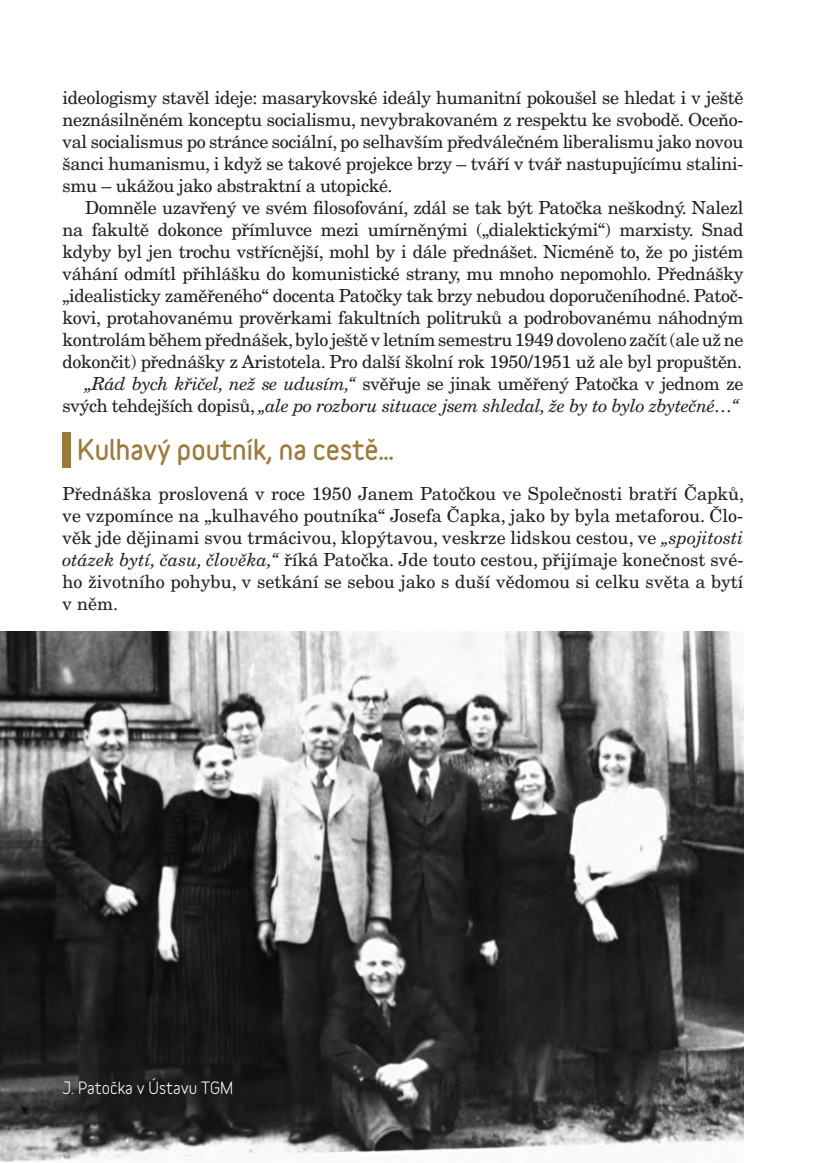
<style>
.page{position:relative;width:823px;height:1163px;background:#fff}
.page>*{position:absolute;margin:0;border:0;box-sizing:border-box;transform-origin:0 0}
.t1{font:900 26px "Variable";color:#9d7a38}
.t2{font:18px/22px "New Century Schlbk CE";letter-spacing:-.02em;color:#231f20;text-align:justify}
.t3{font:700 16px "Variable";color:#fff}
.s1{font-style:italic}
</style>
<div class="page">
<div style="left:63px;top:432px;width:8px;height:36px;background:#9d7a38"></div>
<img style="left:0;top:632px;width:743px;height:530px">
<p class="t2" style="left:63px;top:88px;width:682px">ideologismy stavěl ideje: masarykovské ideály humanitní pokoušel se hledat i v ještě neznásilněném konceptu socialismu, nevybrakovaném z respektu ke svobodě. Oceňo&shy;val socialismus po stránce sociální, po selhavším předválečném liberalismu jako novou šanci humanismu, i když se takové projekce brzy – tváří v tvář nastupujícímu stalini&shy;smu – ukážou jako abstraktní a utopické.</p>
<p class="t2" style="left:63px;top:198px;width:682px;text-align:right">Domněle uzavřený ve svém filosofování, zdál se tak být Patočka neškodný. Na lezl na fakultě dokonce přímluvce mezi umírněnými („dialektickými“) marxisty. Snad kdyby byl jen trochu vstřícnější, mohl by i dále přednášet. Nicméně to, že po jistém váhání odmítl přihlášku do komunistické strany, mu mnoho nepomohlo. Přednášky „idealisticky zaměřeného“ docenta Patočky tak brzy nebudou doporučeníhodné. Patoč&shy;kovi, protahovanému prověrkami fakultních politruků a podrobovanému náhodným kontrolám během přednášek, bylo ještě v letním semestru 1949 dovoleno začít (ale už ne dokončit) přednášky z Aristotela. Pro další školní rok 1950/1951 už ale byl propuštěn. <span class="s1">„Rád bych křičel, než se udusím,“</span> svěřuje se jinak uměřený Patočka v jednom ze svých tehdejších dopisů, <span class="s1">„ale po rozboru situace jsem shledal, že by to bylo zbytečné…“</span></p>
<h1 class="t1" style="left:77px;top:438px;width:318px">Kulhavý poutník, na cestě…</h1>
<p class="t2" style="left:63px;top:484px;width:682px">Přednáška proslovená v roce 1950 Janem Patočkou ve Společnosti bratří Čapků, ve vzpomínce na „kulhavého poutníka“ Josefa Čapka, jako by byla metaforou. Člo&shy;věk jde dějinami svou trmácivou, klopýtavou, veskrze lidskou cestou, ve <span class="s1">„spojitosti otázek bytí, času, člověka,“</span> říká Patočka. Jde touto cestou, přijímaje konečnost své&shy;ho životního pohybu, v setkání se sebou jako s duší vědomou si celku světa a bytí v něm.</p>
<p class="t3" style="left:63px;top:1081px;width:172px">J. Patočka v Ústavu TGM</p>
</div>
